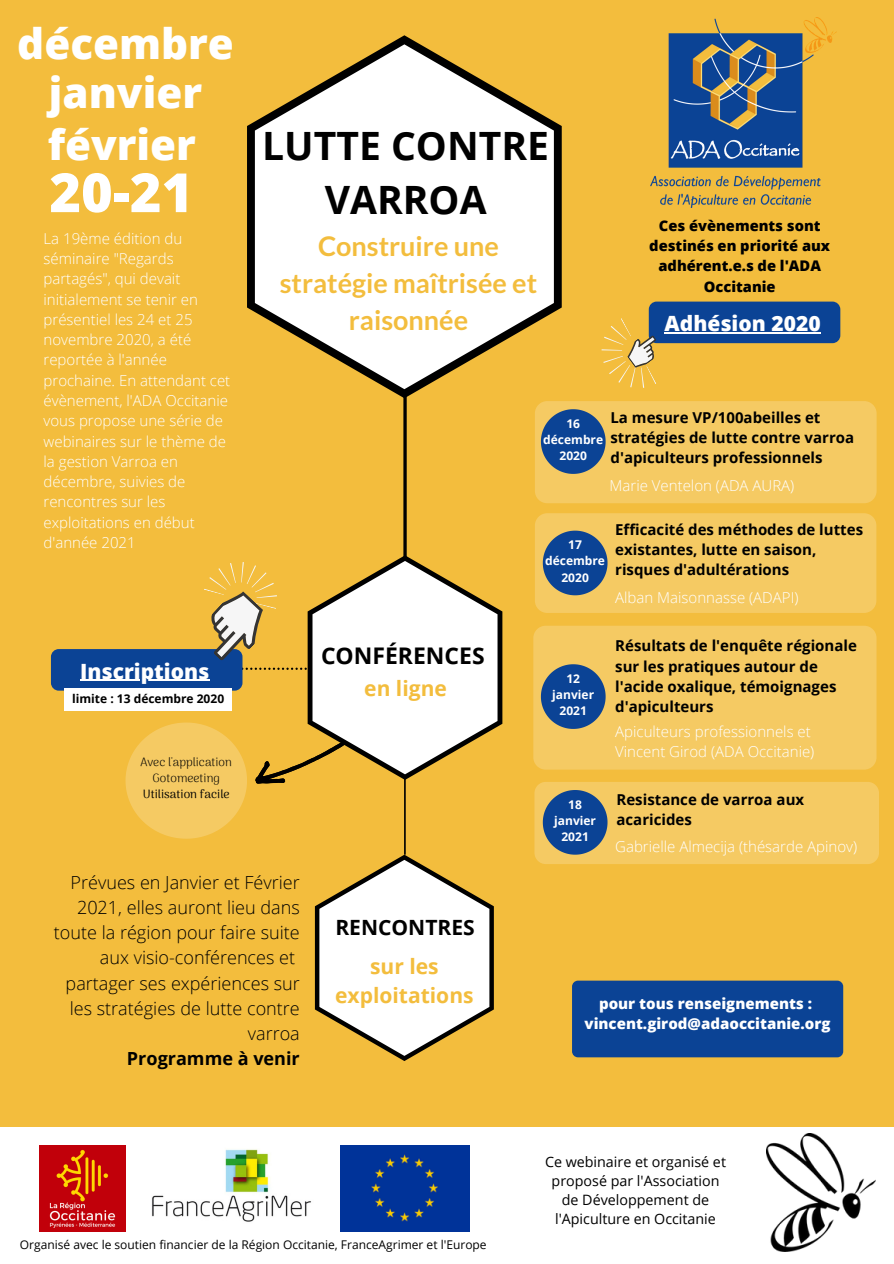
<style>
.page{position:relative;width:894px;height:1264px;background:#fff}
.page>*{position:absolute;margin:0;border:0;box-sizing:border-box;transform-origin:0 0}
.t1{font:800 54px "Open Sans";color:#fff}
.t2{font:800 42px/52.2px "Open Sans";color:#fff}
.t3{font:700 39px/54px "Open Sans";color:#000;text-align:center}
.t4{font:700 27px/37.2px "Lato";color:#f3bd3d;text-align:center}
.t5{font:700 22.95px "Open Sans";color:#000}
.t6{font:700 21px/29.2px "Open Sans";color:#f3bd3d;text-align:center}
.t7{font:800 21px "Open Sans";color:#fff}
.t8{font:700 21px "Open Sans";color:#000}
.t9{font:300 18px/25.2px "Open Sans";color:#000;text-align:right}
.t10{font:700 18px "Open Sans";color:#000}
.t11{font:300 15px/20.2px "Open Sans";color:#fff}
.t12{font:700 15px/20.2px "Open Sans";color:#000}
.t13{font:800 15px/20.2px "Open Sans";color:#fff;text-align:center}
.t14{font:800 14.7px/20.1px "Open Sans";color:#000;text-align:center}
.t15{font:14.25px/19px "Open Sans";color:#000;text-align:center}
.t16{font:12px "Open Sans";color:#000}
.t17{font:700 12px/16px "Open Sans";color:#fff;text-align:center}
.t18{font:300 12px/16px "Arima Madurai";color:#000;text-align:center}
.t19{font:700 12px "Open Sans";color:#000}
.t20{font:12px "Arima Madurai";color:#000}
</style>
<div class="page">
<div style="left:0;top:0;width:893px;height:1263px;background:#f3bd3d"></div>
<div style="left:0;top:1127px;width:893px;height:136px;background:#fff"></div>
<img style="left:40px;top:1145px;width:85px;height:85px">
<img style="left:152px;top:1149px;width:159px;height:73px">
<div style="left:341px;top:1145px;width:128px;height:85px;background:#039"></div>
<img style="left:650px;top:18px;width:186px;height:189px">
<img style="left:766px;top:1133px;width:109px;height:118px">
<svg style="left:247px;top:35px;width:314px;height:361px"></svg>
<svg style="left:255px;top:44px;width:298px;height:345px;fill:#fff"></svg>
<div style="left:51px;top:649px;width:191px;height:41px;background:#0b4395;border-radius:8px"></div>
<hr style="left:80px;top:679px;width:129px;height:2px;background:#fff">
<div style="left:648px;top:301px;width:192px;height:42px;background:#0b4395;border-radius:8px"></div>
<hr style="left:664px;top:332px;width:156px;height:1px;background:#fff">
<div style="left:534px;top:401px;width:342px;height:102px;background:#f5ca63;border-radius:12px"></div>
<div style="left:534px;top:513px;width:342px;height:100px;background:#f5ca63;border-radius:12px"></div>
<div style="left:533px;top:625px;width:343px;height:144px;background:#f5ca63;border-radius:12px"></div>
<div style="left:534px;top:782px;width:344px;height:82px;background:#f5ca63;border-radius:11px"></div>
<svg style="left:540px;top:409px;width:65px;height:65px"></svg>
<svg style="left:542px;top:530px;width:65px;height:65px"></svg>
<svg style="left:540px;top:664px;width:65px;height:65px"></svg>
<svg style="left:542px;top:790px;width:65px;height:64px"></svg>
<div style="left:572px;top:980px;width:271px;height:77px;background:#0b4395;border-radius:6px"></div>
<svg style="left:125px;top:396px;width:377px;height:665px"></svg>
<svg style="left:601px;top:318px;width:63px;height:70px"></svg>
<div style="left:64px;top:688px;width:168px;height:22px;background:#fff"></div>
<h2 class="t2" style="left:17px;top:16px;width:218px">décembre</h2>
<h2 class="t2" style="left:48px;top:65px;width:156px">janvier février</h2>
<h1 class="t1" style="left:49px;top:154px;width:145px">20-21</h1>
<p class="t11" style="left:44px;top:228px;width:188px">La 19ème édition du séminaire "Regards partagés", qui devait initialement se tenir en présentiel les 24 et 25 novembre 2020, a été reportée à l'année prochaine. En attendant cet évènement, l'ADA Occitanie vous propose une série de webinaires sur le thème de la gestion Varroa en décembre, suivies de rencontres sur les exploitations en début d'année 2021</p>
<h3 class="t7" style="left:80px;top:656px;width:131px">Inscriptions</h3>
<p class="t19" style="left:72px;top:689px;width:153px">limite : 13 décembre 2020</p>
<p class="t18" style="left:140px;top:754px;width:93px">Avec l'application<br>Gotomeeting</p>
<p class="t20" style="left:143px;top:787px;width:88px">Utilisation facile</p>
<h3 class="t3" style="left:262px;top:118px;width:288px">LUTTE CONTRE<br>VARROA</h3>
<h3 class="t4" style="left:280px;top:227px;width:259px">Construire une stratégie maîtrisée et raisonnée</h3>
<p class="t14" style="left:649px;top:215px;width:182px">Ces évènements sont destinés en priorité aux adhérent.e.s de l'ADA<br>Occitanie</p>
<h3 class="t7" style="left:664px;top:309px;width:157px">Adhésion 2020</h3>
<p class="t17" style="left:543px;top:415px;width:61px">16 décembre<br>2020</p>
<p class="t12" style="left:610px;top:407px;width:245px">La mesure VP/100abeilles et stratégies de lutte contre varroa d'apiculteurs professionnels</p>
<p class="t11" style="left:609px;top:475px;width:186px">Marie Ventelon (ADA AURA)</p>
<h3 class="t5" style="left:321px;top:640px;width:165px">CONFÉRENCES</h3>
<h3 class="t6" style="left:364px;top:673px;width:84px">en ligne</h3>
<p class="t17" style="left:545px;top:537px;width:61px">17 décembre<br>2020</p>
<p class="t12" style="left:615px;top:519px;width:249px">Efficacité des méthodes de luttes existantes, lutte en saison, risques d'adultérations</p>
<p class="t11" style="left:615px;top:587px;width:185px">Alban Maisonnasse (ADAPI)</p>
<p class="t17" style="left:552px;top:670px;width:43px">12 janvier<br>2021</p>
<p class="t17" style="left:554px;top:796px;width:43px">18 janvier<br>2021</p>
<p class="t12" style="left:615px;top:635px;width:243px">Résultats de l'enquête régionale sur les pratiques autour de l'acide oxalique, témoignages d'apiculteurs</p>
<p class="t11" style="left:615px;top:721px;width:200px">Apiculteurs professionnels et<br>Vincent Girod (ADA Occitanie)</p>
<p class="t12" style="left:616px;top:789px;width:189px">Resistance de varroa aux acaricides</p>
<p class="t11" style="left:615px;top:835px;width:243px">Gabrielle Almecija (thésarde Apinov)</p>
<p class="t9" style="left:54px;top:869px;width:247px">Prévues en Janvier et Février<br>2021, elles auront lieu dans toute la région pour faire suite aux visio-conférences et partager ses expériences sur les stratégies de lutte contre varroa</p>
<p class="t10" style="left:127px;top:1045px;width:174px">Programme à venir</p>
<h3 class="t8" style="left:335px;top:913px;width:141px">RENCONTRES</h3>
<h3 class="t6" style="left:335px;top:950px;width:140px">sur les exploitations</h3>
<p class="t16" style="left:20px;top:1235px;width:468px">Organisé avec le soutien financier de la Région Occitanie, FranceAgrimer et l'Europe</p>
<p class="t13" style="left:584px;top:992px;width:247px">pour tous renseignements : vincent.girod@adaoccitanie.org</p>
<p class="t15" style="left:545px;top:1151px;width:182px">Ce webinaire et organisé et proposé par l'Association de Développement de l'Apiculture en Occitanie</p>
</div>
